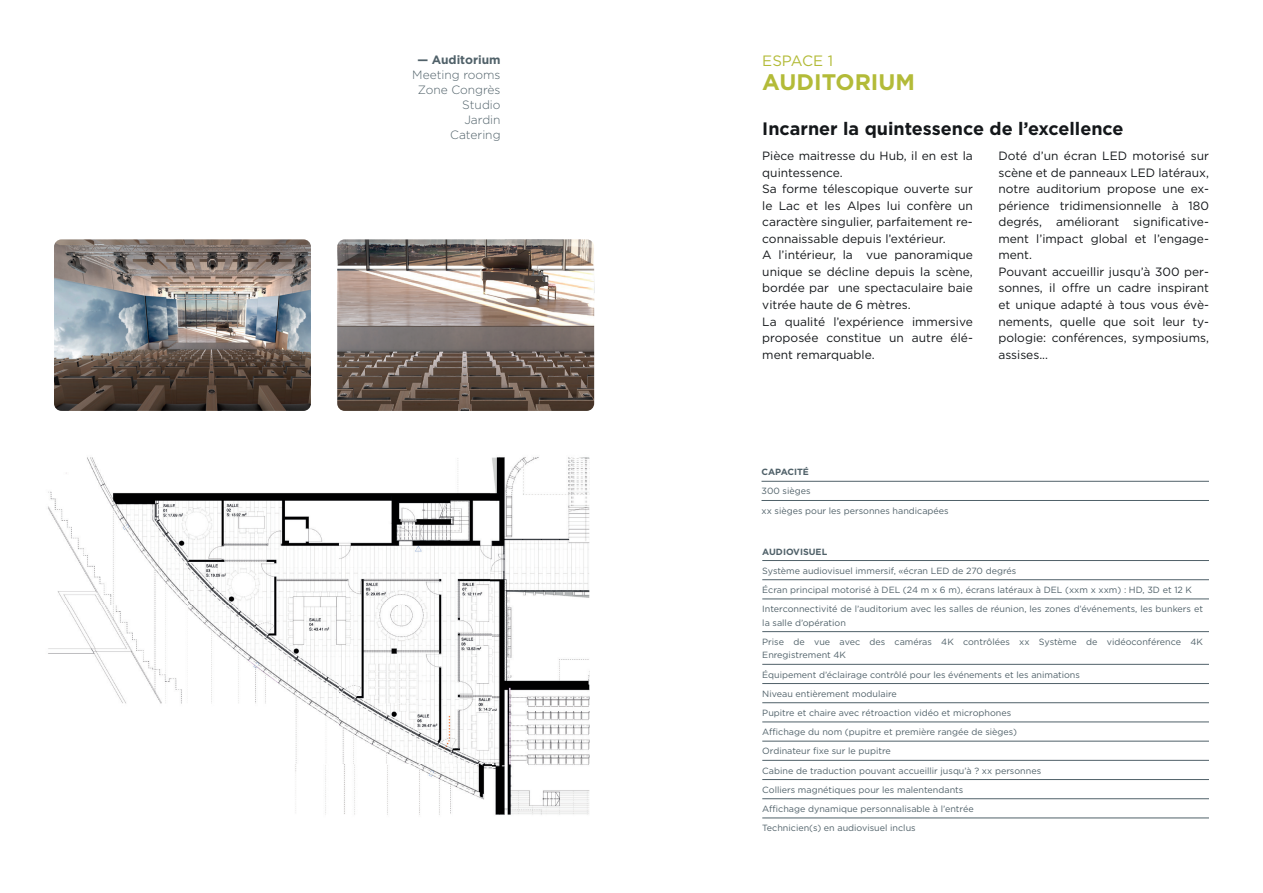
<style>
.page{position:relative;width:1263px;height:893px;background:#fff}
.page>*{position:absolute;margin:0;border:0;box-sizing:border-box;transform-origin:0 0}
.t1{font:700 22.5px "Gotham";color:#b3bb38}
.t2{font:700 18px "Gotham";color:#14171a}
.t3{font:15px "Gotham";color:#b3bb38}
.t4{font:12px/16.5px "Gotham";color:#14171a}
.t5{font:300 12px/15px "Gotham";color:#506169;text-align:right}
.t6{font:700 12px "Gotham";color:#506169}
.t7{font:9px/19.2px "Gotham";color:#506169}
.t8{font:700 9px "Gotham";color:#506169}
</style>
<div class="page">
<img style="left:48px;top:457px;width:542px;height:358px">
<hr style="left:761px;top:481px;width:448px;height:1px;background:#506169">
<hr style="left:761px;top:500px;width:448px;height:1px;background:#506169">
<hr style="left:762px;top:560px;width:447px;height:1px;background:#506169">
<hr style="left:762px;top:579px;width:447px;height:1px;background:#506169">
<hr style="left:762px;top:599px;width:447px;height:1px;background:#506169">
<hr style="left:762px;top:631px;width:447px;height:1px;background:#506169">
<hr style="left:762px;top:664px;width:447px;height:1px;background:#506169">
<hr style="left:762px;top:683px;width:447px;height:1px;background:#506169">
<hr style="left:762px;top:702px;width:447px;height:1px;background:#506169">
<hr style="left:762px;top:722px;width:447px;height:1px;background:#506169">
<hr style="left:762px;top:741px;width:447px;height:1px;background:#506169">
<hr style="left:762px;top:760px;width:447px;height:1px;background:#506169">
<hr style="left:762px;top:779px;width:447px;height:1px;background:#506169">
<hr style="left:762px;top:798px;width:447px;height:1px;background:#506169">
<hr style="left:762px;top:818px;width:447px;height:1px;background:#506169">
<img style="left:54px;top:239px;width:257px;height:172px">
<img style="left:337px;top:239px;width:257px;height:172px">
<h3 class="t6" style="left:417px;top:51px;width:85px">— Auditorium</h3>
<h3 class="t5" style="left:412px;top:67px;width:90px">Meeting rooms<br>Zone Congrès<br>Studio<br>Jardin<br>Catering</h3>
<h3 class="t3" style="left:762px;top:51px;width:72px">ESPACE 1</h3>
<h1 class="t1" style="left:762px;top:67px;width:154px">AUDITORIUM</h1>
<h2 class="t2" style="left:762px;top:117px;width:363px">Incarner la quintessence de l’excellence</h2>
<p class="t4" style="left:762px;top:148px;width:212px">Pièce maitresse du Hub, il en est la quintessence.<br>Sa forme télescopique ouverte sur le Lac et les Alpes lui confère un caractère singulier, parfaitement re&shy;connaissable depuis l’extérieur.<br>A l’intérieur, la vue panoramique unique se décline depuis la scène, bordée par une spectaculaire baie vitrée haute de 6 mètres.<br>La qualité l’expérience immersive proposée constitue un autre élé&shy;ment remarquable.</p>
<p class="t4" style="left:998px;top:148px;width:212px">Doté d’un écran LED motorisé sur scène et de panneaux LED latéraux, notre auditorium propose une ex&shy;périence tridimensionnelle à 180 degrés, améliorant significative&shy;ment l’impact global et l’engage&shy;ment.<br>Pouvant accueillir jusqu’à 300 per&shy;sonnes, il offre un cadre inspirant et unique adapté à tous vous évè&shy;nements, quelle que soit leur ty&shy;pologie: conférences, symposiums, assises...</p>
<p class="t8" style="left:761px;top:466px;width:49px">CAPACITÉ</p>
<p class="t7" style="left:761px;top:481px;width:189px">300 sièges<br>xx sièges pour les personnes handicapées</p>
<p class="t8" style="left:762px;top:545px;width:66px">AUDIOVISUEL</p>
<p class="t7" style="left:762px;top:561px;width:442px">Système audiovisuel immersif, «écran LED de 270 degrés<br>Écran principal motorisé à DEL (24 m x 6 m), écrans latéraux à DEL (xxm x xxm) : HD, 3D et 12 K<br>Interconnectivité de l’auditorium avec les salles de réunion, les zones d’événements, les bunkers et</p>
<p class="t7" style="left:762px;top:613px;width:442px">la salle d’opération<br>Prise de vue avec des caméras 4K contrôlées xx Système de vidéoconférence 4K</p>
<p class="t7" style="left:762px;top:645px;width:319px">Enregistrement 4K<br>Équipement d’éclairage contrôlé pour les événements et les animations Niveau entièrement modulaire<br>Pupitre et chaire avec rétroaction vidéo et microphones<br>Affichage du nom (pupitre et première rangée de sièges)<br>Ordinateur fixe sur le pupitre<br>Cabine de traduction pouvant accueillir jusqu’à ? xx personnes<br>Colliers magnétiques pour les malentendants<br>Affichage dynamique personnalisable à l’entrée<br>Technicien(s) en audiovisuel inclus</p>
</div>
